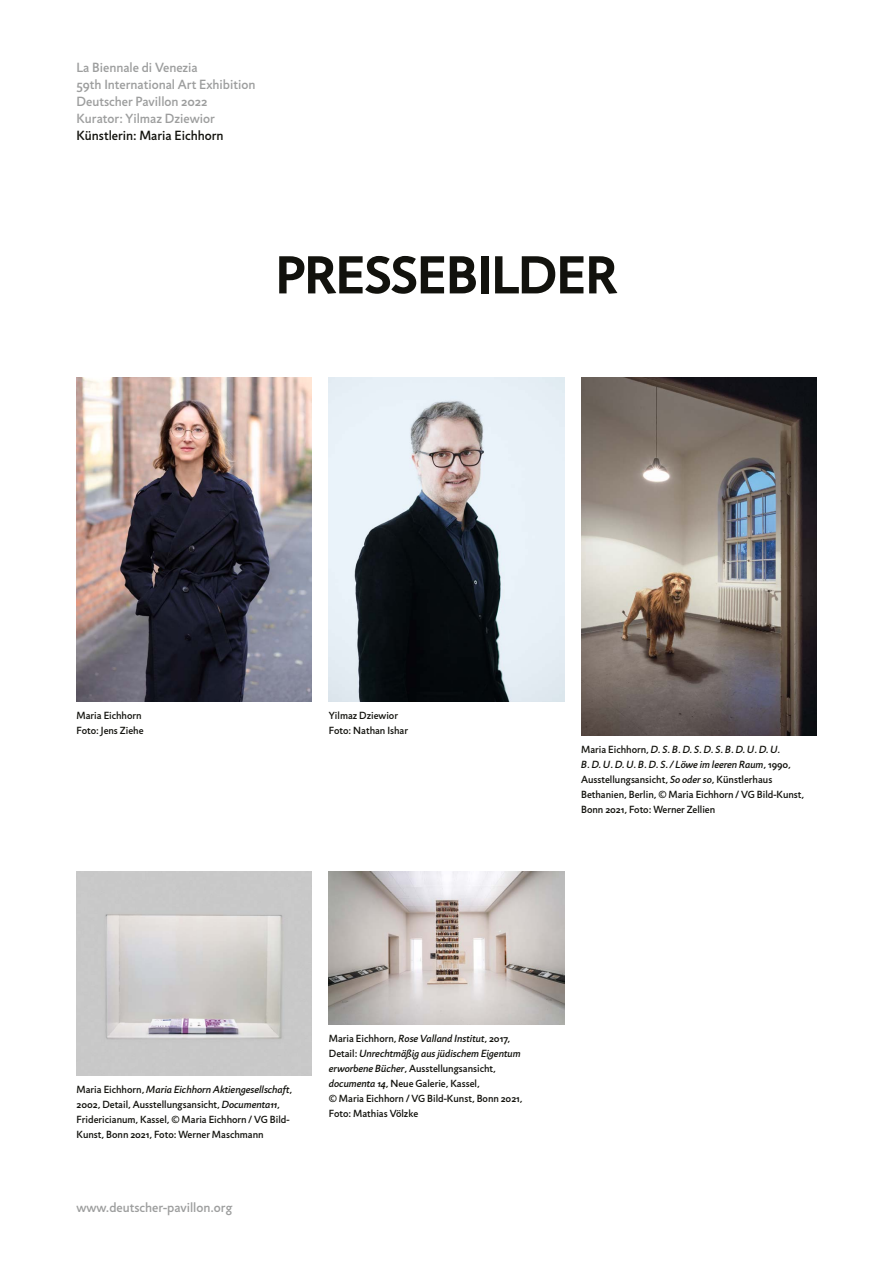
<style>
.page{position:relative;width:893px;height:1263px;background:#fff}
.page>*{position:absolute;margin:0;border:0;box-sizing:border-box;transform-origin:0 0}
.t1{font:700 54px "Jigsaw";letter-spacing:-.015em;color:#12120d}
.t2{font:500 13.5px/17px "Jigsaw";color:#9d9e9e}
.t3{font:500 13.5px "Jigsaw";color:#12120d}
.t4{font:500 10.5px/15px "Jigsaw";color:#12120d}
.t5{font:10.5px/15px "Jigsaw Medium Cursive";color:#12120d}
.s1{font-family:"Jigsaw";font-weight:500}
.s2{font-family:"Jigsaw Medium Cursive";font-weight:400}
</style>
<div class="page">
<img style="left:329px;top:378px;width:235px;height:324px">
<img style="left:581px;top:378px;width:235px;height:358px">
<img style="left:77px;top:872px;width:235px;height:204px">
<img style="left:329px;top:872px;width:235px;height:153px">
<img style="left:77px;top:378px;width:235px;height:324px">
<p class="t2" style="left:77px;top:59px;width:180px">La Biennale di Venezia<br>59th International Art Exhibition<br>Deutscher Pavillon 2022<br>Kurator: Yilmaz Dziewior</p>
<p class="t3" style="left:77px;top:128px;width:148px">Künstlerin: Maria Eichhorn</p>
<h1 class="t1" style="left:275px;top:242px;width:344px">PRESSEBILDER</h1>
<p class="t4" style="left:77px;top:707px;width:69px">Maria Eichhorn<br>Foto: Jens Ziehe</p>
<p class="t4" style="left:329px;top:707px;width:81px">Yilmaz Dziewior<br>Foto: Nathan Ishar</p>
<p class="t5" style="left:581px;top:742px;width:211px"><span class="s1">Maria Eichhorn,</span> D. S. B. D. S. D. S. B. D. U. D. U.<br>B. D. U. D. U. B. D. S. / Löwe im leeren Raum<span class="s1">, 1990,</span></p>
<p class="t4" style="left:581px;top:772px;width:225px">Ausstellungsansicht, <span class="s2">So oder so</span>, Künstlerhaus<br>Bethanien, Berlin, © Maria Eichhorn / VG Bild-Kunst,<br>Bonn 2021, Foto: Werner Zellien</p>
<p class="t5" style="left:77px;top:1082px;width:217px"><span class="s1">Maria Eichhorn,</span> Maria Eichhorn Aktiengesellschaft<span class="s1">,</span></p>
<p class="t4" style="left:77px;top:1097px;width:215px">2002, Detail, Ausstellungsansicht, <span class="s2">Documenta11</span>,<br>Fridericianum, Kassel, © Maria Eichhorn / VG Bild-<br>Kunst, Bonn 2021, Foto: Werner Maschmann</p>
<p class="t2" style="left:77px;top:1199px;width:157px">www.deutscher-pavillon.org</p>
<p class="t4" style="left:329px;top:1031px;width:183px">Maria Eichhorn, <span class="s2">Rose Valland Institut</span>, 2017,</p>
<p class="t5" style="left:329px;top:1046px;width:193px"><span class="s1">Detail:</span> Unrechtmäßig aus jüdischem Eigentum</p>
<p class="t4" style="left:329px;top:1061px;width:195px"><span class="s2">erworbene Bücher</span>, Ausstellungsansicht, <span class="s2">documenta 14</span>, Neue Galerie, Kassel,<br>© Maria Eichhorn / VG Bild-Kunst, Bonn 2021, Foto: Mathias Völzke</p>
</div>
